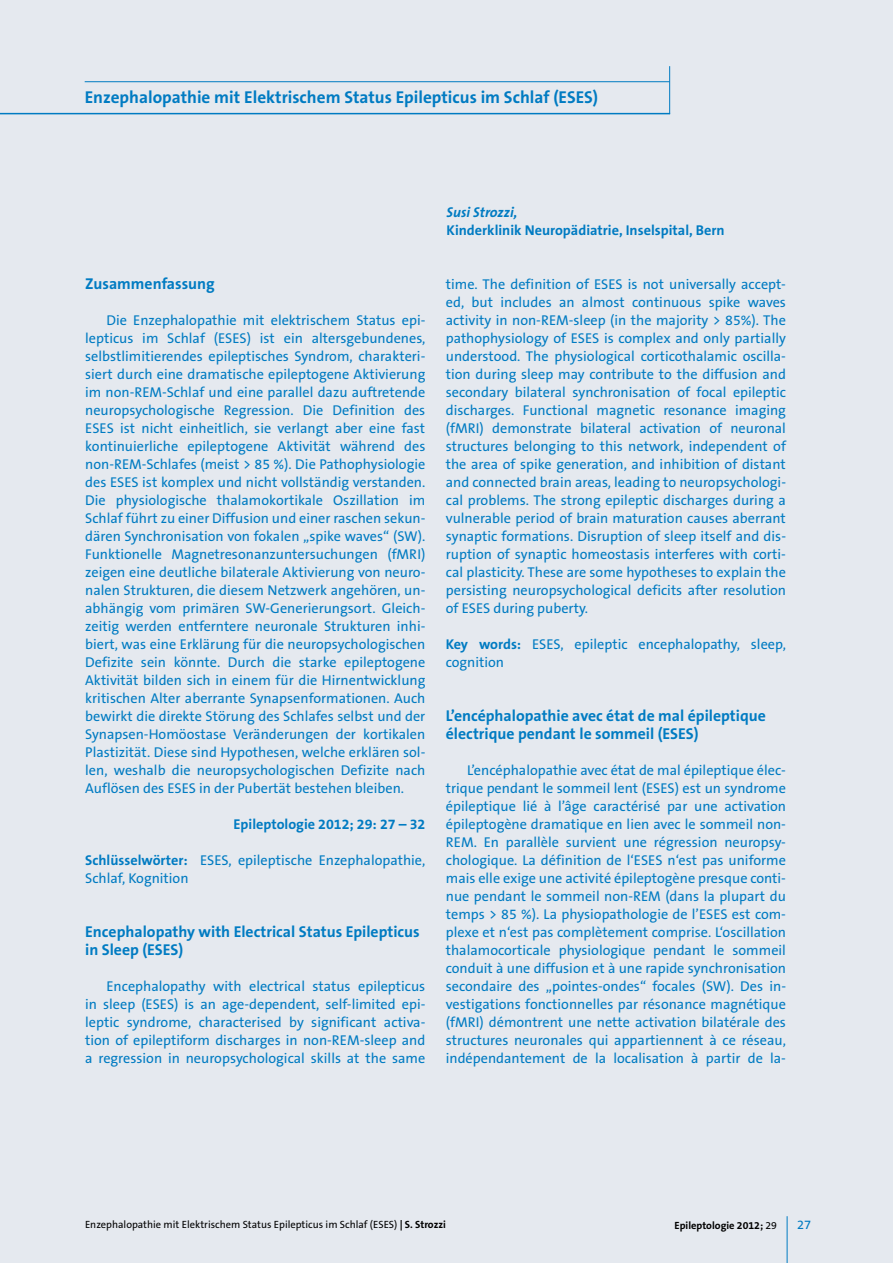
<style>
.page{position:relative;width:893px;height:1263px;background:#e5e9ef}
.page>*{position:absolute;margin:0;border:0;box-sizing:border-box;transform-origin:0 0}
.t1{font:700 17.25px "The Sans B7";color:#007bc2}
.t2{font:700 15.75px/18px "The Sans B7";color:#007bc2}
.t3{font:14.25px/18px "The Sans B5 Plain";color:#007bc2;text-align:justify}
.t4{font:700 14.25px "The Sans B7";color:#007bc2}
.t5{font:italic 700 14.25px "The Sans B7";color:#007bc2}
.t6{font:12.75px "The Sans B5 Plain";color:#007bc2}
.t7{font:10.5px "The Sans B5 Plain";color:#000}
.t8{font:700 10.5px "The Sans B7";color:#000}
.s1{font-family:"The Sans B7";font-weight:700}
.s2{font-family:"The Sans B5 Plain";font-weight:400}
</style>
<div class="page">
<hr style="left:787px;top:1216px;width:1px;height:47px;background:#007bc2">
<hr style="left:669px;top:66px;width:1px;height:48px;background:#007bc2">
<hr style="left:0;top:113px;width:670px;height:1px;background:#007bc2">
<hr style="left:85px;top:81px;width:585px;height:1px;background:#007bc2">
<p class="t1" style="left:85px;top:88px;width:515px">Enzephalopathie mit Elektrischem Status Epilepticus im Schlaf (ESES)</p>
<p class="t2" style="left:85px;top:275px;width:131px">Zusammenfassung</p>
<p class="t3" style="left:85px;top:312px;width:342px;text-indent:21px">Die Enzephalopathie mit elektrischem Status epi&shy;lepticus im Schlaf (ESES) ist ein altersgebundenes, selbstlimitierendes epileptisches Syndrom, charakteri&shy;siert durch eine dramatische epileptogene Aktivierung im non-REM-Schlaf und eine parallel dazu auftretende neuropsychologische Regression. Die Definition des ESES ist nicht einheitlich, sie verlangt aber eine fast kontinuierliche epileptogene Aktivität während des non-REM-Schlafes (meist &gt; 85 %). Die Pathophysiologie des ESES ist komplex und nicht vollständig verstanden.<br>Die physiologische thalamokortikale Oszillation im Schlaf führt zu einer Diffusion und einer raschen sekun&shy;dären Synchronisation von fokalen „spike waves“ (SW).<br>Funktionelle Magnetresonanzuntersuchungen (fMRI) zeigen eine deutliche bilaterale Aktivierung von neuro&shy;nalen Strukturen, die diesem Netzwerk angehören, un&shy;abhängig vom primären SW-Generierungsort. Gleich&shy;zeitig werden entferntere neuronale Strukturen inhi&shy;biert, was eine Erklärung für die neuropsychologischen Defizite sein könnte. Durch die starke epileptogene Aktivität bilden sich in einem für die Hirnentwicklung kritischen Alter aberrante Synapsenformationen. Auch bewirkt die direkte Störung des Schlafes selbst und der Synapsen-Homöostase Veränderungen der kortikalen Plastizität. Diese sind Hypothesen, welche erklären sol&shy;len, weshalb die neuropsychologischen Defizite nach Auflösen des ESES in der Pubertät bestehen bleiben.</p>
<p class="t4" style="left:234px;top:817px;width:193px">Epileptologie 2012; 29: 27 – 32</p>
<p class="t3" style="left:85px;top:852px;width:342px"><span class="s1">Schlüsselwörter:</span> ESES, epileptische Enzephalopathie,<br>Schlaf, Kognition</p>
<p class="t2" style="left:85px;top:923px;width:336px">Encephalopathy with Electrical Status Epilepticus in Sleep (ESES)</p>
<p class="t3" style="left:85px;top:978px;width:342px;text-indent:21px">Encephalopathy with electrical status epilepticus in sleep (ESES) is an age-dependent, self-limited epi&shy;leptic syndrome, characterised by significant activa&shy;tion of epileptiform discharges in non-REM-sleep and a regression in neuropsychological skills at the same</p>
<p class="t5" style="left:446px;top:205px;width:72px">Susi Strozzi,</p>
<p class="t4" style="left:446px;top:223px;width:280px">Kinderklinik Neuropädiatrie, Inselspital, Bern</p>
<p class="t3" style="left:446px;top:276px;width:342px">time. The definition of ESES is not universally accept&shy;ed, but includes an almost continuous spike waves activity in non-REM-sleep (in the majority &gt; 85%). The pathophysiology of ESES is complex and only partially understood. The physiological corticothalamic oscilla&shy;tion during sleep may contribute to the diffusion and secondary bilateral synchronisation of focal epileptic discharges. Functional magnetic resonance imaging (fMRI) demonstrate bilateral activation of neuronal structures belonging to this network, independent of the area of spike generation, and inhibition of distant and connected brain areas, leading to neuropsychologi&shy;cal problems. The strong epileptic discharges during a vulnerable period of brain maturation causes aberrant synaptic formations. Disruption of sleep itself and dis&shy;ruption of synaptic homeostasis interferes with corti&shy;cal plasticity. These are some hypotheses to explain the persisting neuropsychological deficits after resolution of ESES during puberty.</p>
<p class="t3" style="left:446px;top:636px;width:342px"><span class="s1">Key words:</span> ESES, epileptic encephalopathy, sleep, cognition</p>
<p class="t2" style="left:446px;top:707px;width:322px">L’encéphalopathie avec état de mal épileptique électrique pendant le sommeil (ESES)</p>
<p class="t3" style="left:446px;top:762px;width:342px;text-indent:21px">L’encéphalopathie avec état de mal épileptique élec&shy;trique pendant le sommeil lent (ESES) est un syndrome épileptique lié à l’âge caractérisé par une activation épileptogène dramatique en lien avec le sommeil non-REM. En parallèle survient une régression neuropsy&shy;chologique. La définition de l‘ESES n‘est pas uniforme mais elle exige une activité épileptogène presque conti&shy;nue pendant le sommeil non-REM (dans la plupart du temps &gt; 85 %). La physiopathologie de l’ESES est com&shy;plexe et n‘est pas complètement comprise. L‘oscillation thalamocorticale physiologique pendant le sommeil conduit à une diffusion et à une rapide synchronisation secondaire des „pointes-ondes“ focales (SW). Des in&shy;vestigations fonctionnelles par résonance magnétique (fMRI) démontrent une nette activation bilatérale des structures neuronales qui appartiennent à ce réseau, indépendantement de la localisation à partir de la-</p>
<p class="t7" style="left:85px;top:1219px;width:362px">Enzephalopathie mit Elektrischem Status Epilepticus im Schlaf (ESES) <span class="s1">| S. Strozzi</span></p>
<p class="t8" style="left:674px;top:1220px;width:104px">Epileptologie 2012; <span class="s2">29</span></p>
<p class="t6" style="left:797px;top:1218px;width:16px">27</p>
</div>
